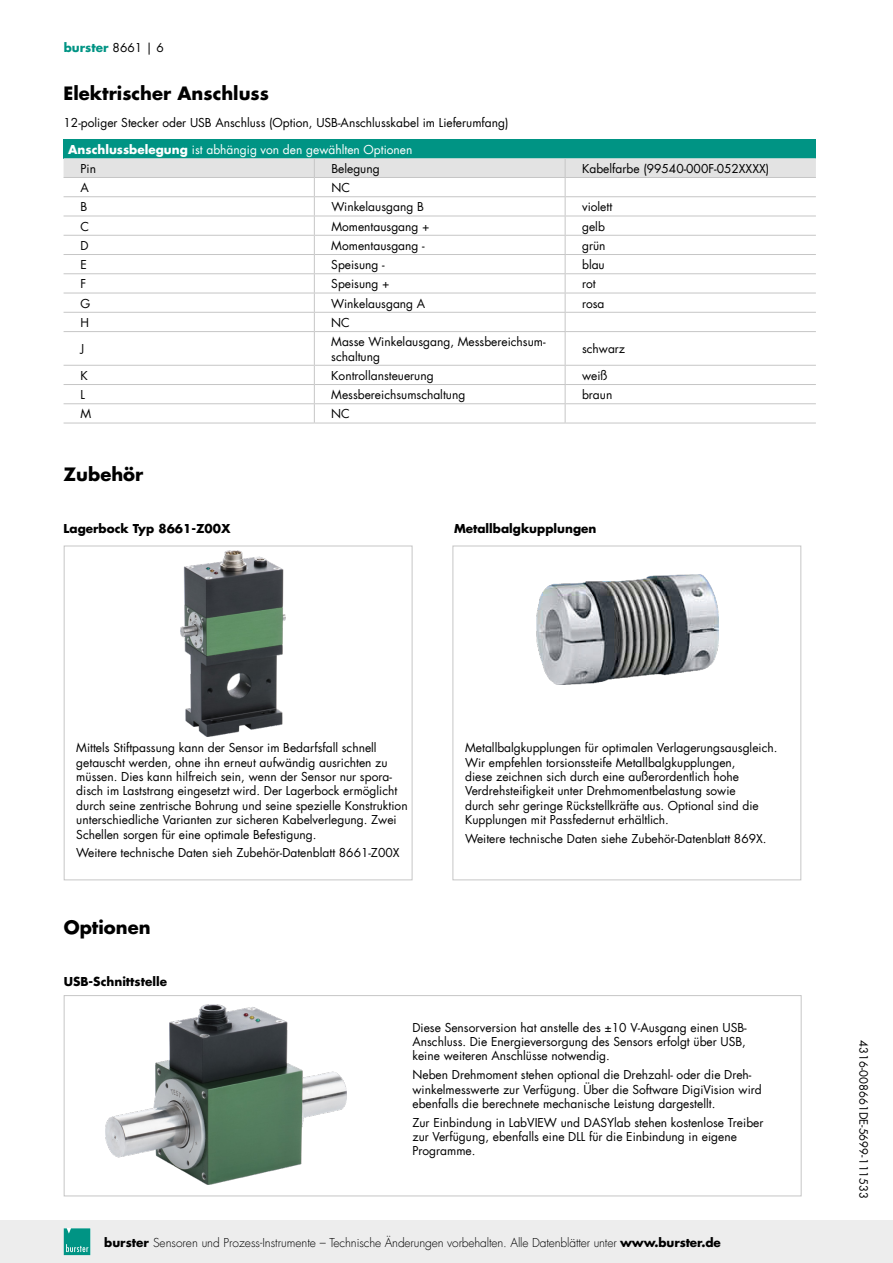
<style>
.page{position:relative;width:893px;height:1263px;background:#fff}
.page>*{position:absolute;margin:0;border:0;box-sizing:border-box;transform-origin:0 0}
.t1{font:700 18px "Futura LT";color:#000}
.t2{font:12px/14.4px "Futura LT";color:#000}
.t3{font:300 12px "Futura LT";letter-spacing:-.01em;color:#000}
.t4{font:700 12px "Futura LT";color:#000}
.t5{font:12px/19.2px "Futura LT";color:#fff}
.t6{font:700 12px "Futura LT";color:#009484}
.t7{font:11.25px "Futura LT";color:#000}
.s1{font-weight:400;color:#000}
.s2{font-weight:700}
.s3{color:#000}
</style>
<div class="page">
<div style="left:0;top:1220px;width:893px;height:43px;background:#ededed"></div>
<svg style="left:64px;top:1228px;width:26px;height:27px"></svg>
<div style="left:64px;top:139px;width:752px;height:19px;background:#009484"></div>
<hr style="left:64px;top:331px;width:250px;height:1px;background:#c6c6c6">
<hr style="left:314px;top:332px;width:1px;height:33px;background:#c6c6c6">
<hr style="left:64px;top:365px;width:250px;height:1px;background:#c6c6c6">
<hr style="left:64px;top:384px;width:250px;height:1px;background:#c6c6c6">
<hr style="left:64px;top:403px;width:250px;height:1px;background:#c6c6c6">
<svg style="left:314px;top:366px;width:1px;height:57px"></svg>
<hr style="left:64px;top:423px;width:250px;height:1px;background:#c6c6c6">
<hr style="left:314px;top:331px;width:251px;height:1px;background:#c6c6c6">
<hr style="left:565px;top:331px;width:251px;height:1px;background:#c6c6c6">
<hr style="left:314px;top:365px;width:251px;height:1px;background:#c6c6c6">
<hr style="left:565px;top:365px;width:251px;height:1px;background:#c6c6c6">
<hr style="left:314px;top:384px;width:251px;height:1px;background:#c6c6c6">
<hr style="left:565px;top:384px;width:251px;height:1px;background:#c6c6c6">
<hr style="left:314px;top:403px;width:251px;height:1px;background:#c6c6c6">
<hr style="left:565px;top:403px;width:251px;height:1px;background:#c6c6c6">
<hr style="left:314px;top:423px;width:251px;height:1px;background:#c6c6c6">
<hr style="left:565px;top:423px;width:251px;height:1px;background:#c6c6c6">
<svg style="left:64px;top:158px;width:752px;height:173px"></svg>
<hr style="left:565px;top:332px;width:1px;height:33px;background:#c6c6c6">
<svg style="left:565px;top:366px;width:1px;height:57px"></svg>
<img style="left:536px;top:574px;width:182px;height:110px">
<div style="left:453px;top:546px;width:348px;height:334px;border:1px solid #c6c6c6"></div>
<div style="left:64px;top:546px;width:348px;height:334px;border:1px solid #c6c6c6"></div>
<div style="left:64px;top:995px;width:737px;height:201px;border:1px solid #c6c6c6"></div>
<img style="left:180px;top:551px;width:105px;height:185px">
<img style="left:105px;top:1005px;width:241px;height:180px">
<p class="t6" style="left:64px;top:40px;width:102px">burster <span class="s1">8661 | 6</span></p>
<h1 class="t1" style="left:64px;top:81px;width:207px">Elektrischer Anschluss</h1>
<p class="t2" style="left:64px;top:116px;width:446px">12-poliger Stecker oder USB Anschluss (Option, USB-Anschlusskabel im Lieferumfang)</p>
<p class="t5" style="left:81px;top:140px;width:333px;text-indent:-12px"><span class="s2">Anschlussbelegung</span> ist abhängig von den gewählten Optionen<br><span class="s3">Pin</span></p>
<p class="t2" style="left:331px;top:161px;width:50px">Belegung</p>
<p class="t2" style="left:582px;top:161px;width:189px">Kabelfarbe (99540-000F-052XXXX)</p>
<p class="t2" style="left:81px;top:181px;width:10px">A</p>
<p class="t2" style="left:331px;top:181px;width:20px">NC</p>
<p class="t2" style="left:81px;top:200px;width:8px">B</p>
<p class="t2" style="left:331px;top:200px;width:94px">Winkelausgang B</p>
<p class="t2" style="left:582px;top:200px;width:32px">violett</p>
<p class="t2" style="left:81px;top:219px;width:10px">C</p>
<p class="t2" style="left:331px;top:219px;width:100px">Momentausgang +</p>
<p class="t2" style="left:582px;top:219px;width:24px">gelb</p>
<p class="t2" style="left:81px;top:238px;width:10px">D</p>
<p class="t2" style="left:331px;top:238px;width:95px">Momentausgang -</p>
<p class="t2" style="left:582px;top:238px;width:25px">grün</p>
<p class="t2" style="left:81px;top:258px;width:8px">E</p>
<p class="t2" style="left:331px;top:258px;width:55px">Speisung -</p>
<p class="t2" style="left:582px;top:258px;width:24px">blau</p>
<p class="t2" style="left:81px;top:277px;width:7px">F</p>
<p class="t2" style="left:331px;top:277px;width:60px">Speisung +</p>
<p class="t2" style="left:582px;top:277px;width:15px">rot</p>
<p class="t2" style="left:81px;top:296px;width:11px">G</p>
<p class="t2" style="left:331px;top:296px;width:96px">Winkelausgang A</p>
<p class="t2" style="left:582px;top:296px;width:24px">rosa</p>
<p class="t2" style="left:80px;top:315px;width:10px">H</p>
<p class="t2" style="left:331px;top:315px;width:20px">NC</p>
<p class="t2" style="left:80px;top:342px;width:5px">J</p>
<p class="t2" style="left:331px;top:335px;width:216px">Masse Winkelausgang, Messbereichsum&shy;schaltung</p>
<p class="t2" style="left:582px;top:342px;width:45px">schwarz</p>
<p class="t2" style="left:80px;top:368px;width:9px">K</p>
<p class="t2" style="left:331px;top:368px;width:104px">Kontrollansteuerung</p>
<p class="t2" style="left:582px;top:368px;width:27px">weiß</p>
<p class="t2" style="left:80px;top:388px;width:6px">L</p>
<p class="t2" style="left:331px;top:388px;width:136px">Messbereichsumschaltung</p>
<p class="t2" style="left:582px;top:388px;width:32px">braun</p>
<p class="t2" style="left:80px;top:407px;width:12px">M</p>
<p class="t2" style="left:331px;top:407px;width:20px">NC</p>
<h1 class="t1" style="left:64px;top:462px;width:81px">Zubehör</h1>
<p class="t4" style="left:64px;top:521px;width:168px">Lagerbock Typ 8661-Z00X</p>
<p class="t4" style="left:454px;top:521px;width:144px">Metallbalgkupplungen</p>
<p class="t2" style="left:76px;top:741px;width:333px">Mittels Stiftpassung kann der Sensor im Bedarfsfall schnell getauscht werden, ohne ihn erneut aufwändig ausrichten zu müssen. Dies kann hilfreich sein, wenn der Sensor nur spora&shy;disch im Laststrang eingesetzt wird. Der Lagerbock ermöglicht durch seine zentrische Bohrung und seine spezielle Konstruktion unterschiedliche Varianten zur sicheren Kabelverlegung. Zwei Schellen sorgen für eine optimale Befestigung.</p>
<p class="t2" style="left:76px;top:846px;width:325px">Weitere technische Daten sieh Zubehör-Datenblatt 8661-Z00X</p>
<h1 class="t1" style="left:64px;top:915px;width:88px">Optionen</h1>
<p class="t4" style="left:64px;top:974px;width:105px">USB-Schnittstelle</p>
<p class="t2" style="left:465px;top:741px;width:314px">Metallbalgkupplungen für optimalen Verlagerungsausgleich.<br>Wir empfehlen torsionssteife Metallbalgkupplungen,<br>diese zeichnen sich durch eine außerordentlich hohe Verdrehsteifigkeit unter Drehmomentbelastung sowie<br>durch sehr geringe Rückstellkräfte aus. Optional sind die Kupplungen mit Passfedernut erhältlich.</p>
<p class="t2" style="left:465px;top:831px;width:303px">Weitere technische Daten siehe Zubehör-Datenblatt 869X.</p>
<p class="t2" style="left:412px;top:1020px;width:336px;text-align:justify">Diese Sensorversion hat anstelle des ±10 V-Ausgang einen USB-Anschluss. Die Energieversorgung des Sensors erfolgt über USB, keine weiteren Anschlüsse notwendig.</p>
<p class="t2" style="left:412px;top:1068px;width:351px">Neben Drehmoment stehen optional die Drehzahl- oder die Dreh&shy;winkelmesswerte zur Verfügung. Über die Software DigiVision wird ebenfalls die berechnete mechanische Leistung dargestellt.</p>
<p class="t2" style="left:412px;top:1115px;width:353px">Zur Einbindung in LabVIEW und DASYlab stehen kostenlose Treiber zur Verfügung, ebenfalls eine DLL für die Einbindung in eigene<br>Programme.</p>
<p class="t3" style="left:104px;top:1235px;width:618px"><span class="s2">burster</span> Sensoren und Prozess-Instrumente – Technische Änderungen vorbehalten. Alle Datenblätter unter <span class="s2">www.burster.de</span></p>
<p class="t7" style="left:871px;top:1040px;width:161px;rotate:90deg">4316-008661DE-5699-111533</p>
</div>
